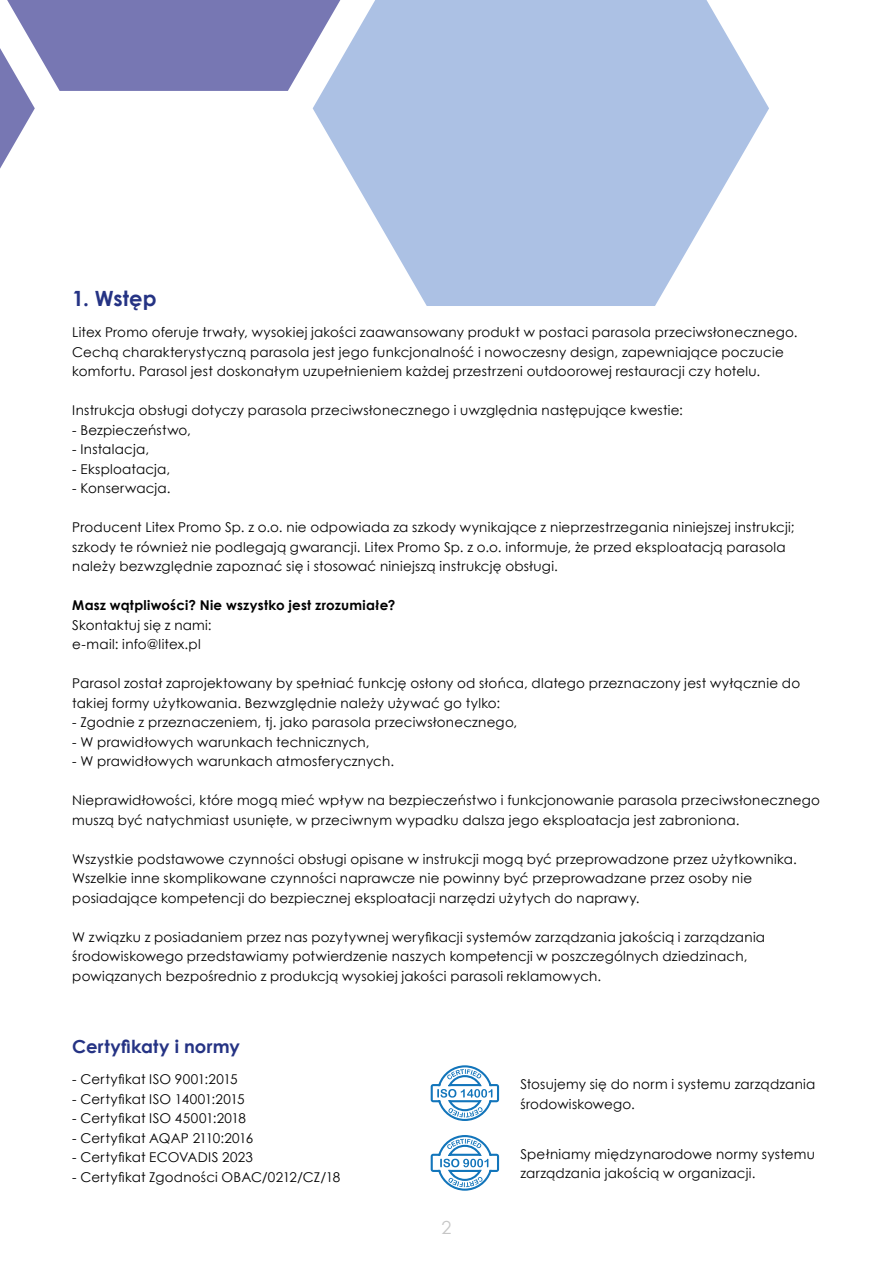
<style>
.page{position:relative;width:893px;height:1263px;background:#fff}
.page>*{position:absolute;margin:0;border:0;box-sizing:border-box;transform-origin:0 0}
.t1{font:700 21px "Century Gothic";letter-spacing:.005em;color:#253384}
.t2{font:700 18px "Century Gothic";letter-spacing:.015em;color:#253384}
.t3{font:18px "Century Gothic";color:#c6c6c6}
.t4{font:13.5px/19.5px "Century Gothic";letter-spacing:.015em;color:#000}
.t5{font:700 13.5px "Century Gothic";letter-spacing:.02em;color:#000}
</style>
<div class="page">
<svg style="left:340px;top:0;width:429px;height:306px;fill:#acc1e4"></svg>
<svg style="left:0;top:0;width:340px;height:169px"></svg>
<svg style="left:431px;top:1065px;width:68px;height:56px"></svg>
<svg style="left:431px;top:1135px;width:68px;height:56px"></svg>
<h1 class="t1" style="left:72px;top:282px;width:86px">1. Wstęp</h1>
<p class="t4" style="left:72px;top:322px;width:727px">Litex Promo oferuje trwały, wysokiej jakości zaawansowany produkt w postaci parasola przeciwsłonecznego.<br>Cechą charakterystyczną parasola jest jego funkcjonalność i nowoczesny design, zapewniające poczucie komfortu. Parasol jest doskonałym uzupełnieniem każdej przestrzeni outdoorowej restauracji czy hotelu.</p>
<p class="t4" style="left:72px;top:400px;width:612px">Instrukcja obsługi dotyczy parasola przeciwsłonecznego i uwzględnia następujące kwestie:</p>
<p class="t4" style="left:72px;top:420px;width:120px">- Bezpieczeństwo,</p>
<p class="t4" style="left:72px;top:439px;width:78px">- Instalacja,</p>
<p class="t4" style="left:72px;top:459px;width:99px">- Eksploatacja,</p>
<p class="t4" style="left:72px;top:478px;width:100px">- Konserwacja.</p>
<p class="t4" style="left:72px;top:517px;width:724px">Producent Litex Promo Sp. z o.o. nie odpowiada za szkody wynikające z nieprzestrzegania niniejszej instrukcji; szkody te również nie podlegają gwarancji. Litex Promo Sp. z o.o. informuje, że przed eksploatacją parasola należy bezwzględnie zapoznać się i stosować niniejszą instrukcję obsługi.</p>
<p class="t5" style="left:72px;top:595px;width:325px">Masz wątpliwości? Nie wszystko jest zrozumiałe?</p>
<p class="t4" style="left:72px;top:615px;width:141px">Skontaktuj się z nami: e-mail: info@litex.pl</p>
<p class="t4" style="left:72px;top:673px;width:729px">Parasol został zaprojektowany by spełniać funkcję osłony od słońca, dlatego przeznaczony jest wyłącznie do takiej formy użytkowania. Bezwzględnie należy używać go tylko:</p>
<p class="t4" style="left:72px;top:712px;width:447px">- Zgodnie z przeznaczeniem, tj. jako parasola przeciwsłonecznego,</p>
<p class="t4" style="left:72px;top:732px;width:299px">- W prawidłowych warunkach technicznych,</p>
<p class="t4" style="left:72px;top:751px;width:323px">- W prawidłowych warunkach atmosferycznych.</p>
<p class="t4" style="left:72px;top:790px;width:749px">Nieprawidłowości, które mogą mieć wpływ na bezpieczeństwo i funkcjonowanie parasola przeciwsłonecznego muszą być natychmiast usunięte, w przeciwnym wypadku dalsza jego eksploatacja jest zabroniona.</p>
<p class="t4" style="left:72px;top:849px;width:726px">Wszystkie podstawowe czynności obsługi opisane w instrukcji mogą być przeprowadzone przez użytkownika.<br>Wszelkie inne skomplikowane czynności naprawcze nie powinny być przeprowadzane przez osoby nie posiadające kompetencji do bezpiecznej eksploatacji narzędzi użytych do naprawy.</p>
<p class="t4" style="left:72px;top:927px;width:694px">W związku z posiadaniem przez nas pozytywnej weryfikacji systemów zarządzania jakością i zarządzania środowiskowego przedstawiamy potwierdzenie naszych kompetencji w poszczególnych dziedzinach, powiązanych bezpośrednio z produkcją wysokiej jakości parasoli reklamowych.</p>
<h2 class="t2" style="left:72px;top:1033px;width:169px">Certyfikaty i normy</h2>
<p class="t4" style="left:72px;top:1069px;width:167px">- Certyfikat ISO 9001:2015</p>
<p class="t4" style="left:72px;top:1089px;width:174px">- Certyfikat ISO 14001:2015</p>
<p class="t4" style="left:72px;top:1108px;width:175px">- Certyfikat ISO 45001:2018</p>
<p class="t4" style="left:72px;top:1128px;width:183px">- Certyfikat AQAP 2110:2016</p>
<p class="t4" style="left:72px;top:1147px;width:182px">- Certyfikat ECOVADIS 2023</p>
<p class="t4" style="left:72px;top:1167px;width:270px">- Certyfikat Zgodności OBAC/0212/CZ/18</p>
<h2 class="t3" style="left:441px;top:1214px;width:11px">2</h2>
<p class="t4" style="left:520px;top:1074px;width:297px">Stosujemy się do norm i systemu zarządzania środowiskowego.</p>
<p class="t4" style="left:520px;top:1144px;width:296px">Spełniamy międzynarodowe normy systemu zarządzania jakością w organizacji.</p>
</div>
